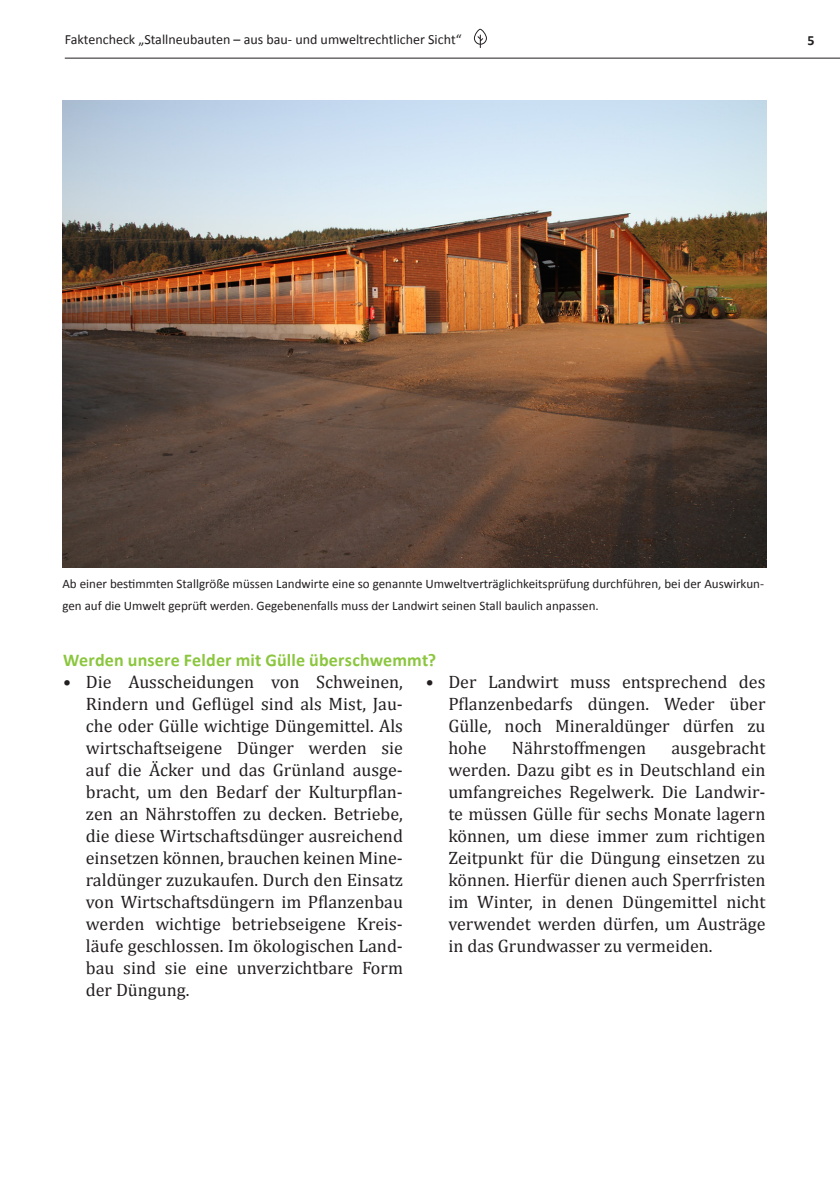
<style>
.page{position:relative;width:840px;height:1191px;background:#fff}
.page>*{position:absolute;margin:0;border:0;box-sizing:border-box;transform-origin:0 0}
.t1{font:18px/22px "Cambria";color:#231f20;text-align:justify}
.t2{font:700 18px "Calibri";letter-spacing:.01em;color:#8bc63e}
.t3{font:14px "Calibri";color:#231f20}
.t4{font:700 14px "Calibri";color:#231f20}
.t5{font:13px/22px "Calibri";color:#231f20}
</style>
<div class="page">
<hr style="left:65px;top:58px;width:774px;height:1px;background:#231f20">
<svg style="left:473px;top:29px;width:13px;height:19px"></svg>
<img style="left:62px;top:100px;width:703px;height:468px">
<p class="t3" style="left:65px;top:30px;width:398px">Faktencheck „Stallneubauten – aus bau- und umweltrechtlicher Sicht“</p>
<p class="t4" style="left:806px;top:32px;width:9px">5</p>
<p class="t5" style="left:62px;top:572px;width:702px">Ab einer bestimmten Stallgröße müssen Landwirte eine so genannte Umweltverträglichkeitsprüfung durchführen, bei der Auswirkun&shy;gen auf die Umwelt geprüft werden. Gegebenenfalls muss der Landwirt seinen Stall baulich anpassen.</p>
<p class="t2" style="left:63px;top:648px;width:374px">Werden unsere Felder mit Gülle überschwemmt?</p>
<p class="t1" style="left:86px;top:671px;width:318px;text-indent:-23px">• Die Ausscheidungen von Schweinen, Rindern und Geflügel sind als Mist, Jau&shy;che oder Gülle wichtige Düngemittel. Als wirtschaftseigene Dünger werden sie auf die Äcker und das Grünland ausge&shy;bracht, um den Bedarf der Kulturpflan&shy;zen an Nährstoffen zu decken. Betriebe, die diese Wirtschaftsdünger ausreichend einsetzen können, brauchen keinen Mine&shy;raldünger zuzukaufen. Durch den Einsatz von Wirtschaftsdüngern im Pflanzenbau werden wichtige betriebseigene Kreis&shy;läufe geschlossen. Im ökologischen Land&shy;bau sind sie eine unverzichtbare Form der Düngung.</p>
<p class="t1" style="left:448px;top:671px;width:318px;text-indent:-23px">• Der Landwirt muss entsprechend des Pflanzenbedarfs düngen. Weder über Gülle, noch Mineraldünger dürfen zu hohe</p>
<p class="t1" style="left:511px;top:737px;width:136px">Nährstoffmengen</p>
<p class="t1" style="left:448px;top:737px;width:318px;text-indent:223px">ausgebracht werden. Dazu gibt es in Deutschland ein umfangreiches Regelwerk. Die Landwir&shy;te müssen Gülle für sechs Monate lagern können, um diese immer zum richtigen Zeitpunkt für die Düngung einsetzen zu können. Hierfür dienen auch Sperrfristen im Winter, in denen Düngemittel nicht verwendet werden dürfen, um Austräge in das Grundwasser zu vermeiden.</p>
</div>
